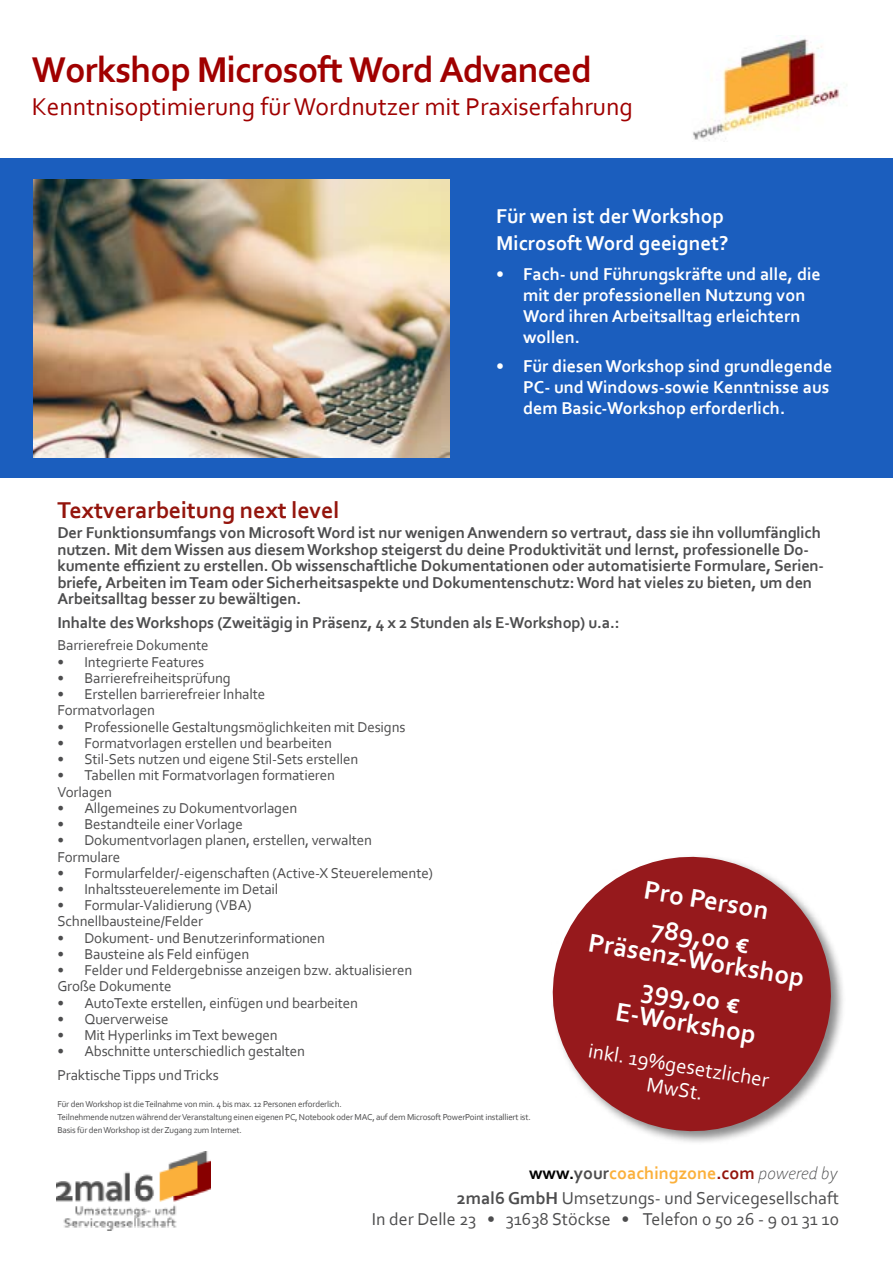
<style>
.page{position:relative;width:893px;height:1263px;background:#fff}
.page>*{position:absolute;margin:0;border:0;box-sizing:border-box;transform-origin:0 0}
.t1{font:700 37.5px "Corbel";letter-spacing:-.025em;color:#a00000}
.t2{font:700 27px/36.8px "Corbel";color:#fff;text-align:center}
.t3{font:25.5px "Corbel";color:#a00000}
.t4{font:700 24px "Corbel";letter-spacing:-.005em;color:#94150d}
.t5{font:700 21px/27px "Corbel";color:#fff}
.t6{font:21px/24px "Corbel";color:#fff;text-align:center}
.t7{font:700 18px/21px "Corbel";color:#fff}
.t8{font:18px/21px "Corbel";color:#4d4d4e;text-align:right}
.t9{font:700 18px "Corbel";color:#fbb03b}
.t10{font:700 16.5px/16.5px "Corbel";letter-spacing:-.01em;color:#4d4d4e}
.t11{font:15px/16.2px "Corbel";letter-spacing:-.01em;color:#4d4d4e}
.t12{font:9px/13.2px "Corbel";letter-spacing:-.02em;color:#4d4d4e}
.s1{color:#000}
.s2{color:#4d4d4e}
.s3{color:#94150d}
.s4{font-weight:300;font-style:italic;color:#4d4d4e}
.s5{font-weight:700}
</style>
<div class="page">
<div style="left:0;top:159px;width:893px;height:319px;background:#1b5ebe"></div>
<img style="left:33px;top:180px;width:417px;height:277px">
<img style="left:693px;top:38px;width:154px;height:103px">
<img style="left:56px;top:1151px;width:154px;height:79px">
<svg style="left:552px;top:856px;width:289px;height:286px;fill:#96191c"></svg>
<h1 class="t1" style="left:32px;top:46px;width:562px">Workshop Microsoft Word Advanced</h1>
<h3 class="t3" style="left:32px;top:91px;width:603px">Kenntnisoptimierung für Wordnutzer mit Praxiserfahrung</h3>
<h3 class="t5" style="left:496px;top:202px;width:234px">Für wen ist der Workshop<br>Microsoft Word geeignet?</h3>
<p class="t7" style="left:523px;top:263px;width:299px;text-indent:-27px">• Fach- und Führungskräfte und alle, die mit der professionellen Nutzung von<br>Word ihren Arbeitsalltag erleichtern wollen.</p>
<p class="t7" style="left:523px;top:355px;width:311px;text-indent:-27px">• Für diesen Workshop sind grundlegende<br>PC- und Windows-sowie Kenntnisse aus dem Basic-Workshop erforderlich.</p>
<h3 class="t4" style="left:57px;top:495px;width:284px">Textverarbeitung next level</h3>
<p class="t10" style="left:57px;top:524px;width:768px">Der Funktionsumfangs von Microsoft Word ist nur wenigen Anwendern so vertraut, dass sie ihn vollumfänglich nutzen. Mit dem Wissen aus diesem Workshop steigerst du deine Produktivität und lernst, professionelle Do&shy;kumente effizient zu erstellen. Ob wissenschaftliche Dokumentationen oder automatisierte Formulare, Serien&shy;briefe, Arbeiten im Team oder Sicherheitsaspekte und Dokumentenschutz: Word hat vieles zu bieten, um den Arbeitsalltag besser zu bewältigen.</p>
<p class="t10" style="left:57px;top:614px;width:564px">Inhalte des Workshops (Zweitägig in Präsenz, 4 x 2 Stunden als E-Workshop) u.a.:</p>
<p class="t11" style="left:57px;top:637px;width:153px">Barrierefreie Dokumente</p>
<p class="t11" style="left:57px;top:653px;width:148px">• Integrierte Features</p>
<p class="t11" style="left:57px;top:669px;width:175px">• Barrierefreiheitsprüfung</p>
<p class="t11" style="left:57px;top:685px;width:209px">• Erstellen barrierefreier Inhalte<br>Formatvorlagen</p>
<p class="t11" style="left:57px;top:718px;width:350px">• Professionelle Gestaltungsmöglichkeiten mit Designs</p>
<p class="t11" style="left:57px;top:734px;width:276px">• Formatvorlagen erstellen und bearbeiten</p>
<p class="t11" style="left:57px;top:750px;width:302px">• Stil-Sets nutzen und eigene Stil-Sets erstellen</p>
<p class="t11" style="left:57px;top:767px;width:279px">• Tabellen mit Formatvorlagen formatieren<br>Vorlagen</p>
<p class="t11" style="left:57px;top:799px;width:241px">• Allgemeines zu Dokumentvorlagen</p>
<p class="t11" style="left:57px;top:815px;width:187px">• Bestandteile einer Vorlage</p>
<p class="t11" style="left:57px;top:832px;width:316px">• Dokumentvorlagen planen, erstellen, verwalten<br>Formulare</p>
<p class="t11" style="left:57px;top:864px;width:377px">• Formularfelder/-eigenschaften (Active-X Steuerelemente)</p>
<p class="t11" style="left:57px;top:880px;width:223px">• Inhaltssteuerelemente im Detail</p>
<p class="t11" style="left:57px;top:897px;width:196px">• Formular-Validierung (VBA)<br>Schnellbausteine/Felder</p>
<p class="t11" style="left:57px;top:929px;width:269px">• Dokument- und Benutzerinformationen</p>
<p class="t11" style="left:57px;top:945px;width:193px">• Bausteine als Feld einfügen</p>
<p class="t11" style="left:57px;top:962px;width:356px">• Felder und Feldergebnisse anzeigen bzw. aktualisieren<br>Große Dokumente</p>
<p class="t11" style="left:57px;top:994px;width:302px">• AutoTexte erstellen, einfügen und bearbeiten</p>
<p class="t11" style="left:57px;top:1010px;width:113px">• Querverweise</p>
<p class="t11" style="left:57px;top:1027px;width:222px">• Mit Hyperlinks im Text bewegen</p>
<p class="t11" style="left:57px;top:1039px;width:249px;line-height:23.7px">• Abschnitte unterschiedlich gestalten<br>Praktische Tipps und Tricks</p>
<p class="t12" style="left:57px;top:1097px;width:475px">Für den Workshop ist die Teilnahme von min. 4 bis max. 12 Personen erforderlich.<br>Teilnehmende nutzen während der Veranstaltung einen eigenen PC, Notebook oder MAC, auf dem Microsoft PowerPoint installiert ist.<br>Basis für den Workshop ist der Zugang zum Internet.</p>
<p class="t9" style="left:529px;top:1161px;width:310px"><span class="s1">www.</span><span class="s2">your</span>coachingzone<span class="s3">.com</span> <span class="s4">powered by</span></p>
<h2 class="t2" style="left:648px;top:870px;width:127px;rotate:10deg">Pro Person<br>789,00 €</h2>
<h2 class="t2" style="left:592px;top:922px;width:220px;rotate:10deg">Präsenz-Workshop<br>399,00 €</h2>
<h2 class="t2" style="left:619px;top:992px;width:144px;rotate:10deg">E-Workshop</h2>
<h3 class="t6" style="left:591px;top:1037px;width:184px;rotate:10deg">inkl. 19%gesetzlicher<br>MwSt.</h3>
<p class="t8" style="left:372px;top:1187px;width:469px"><span class="s5">2mal6 GmbH</span> Umsetzungs- und Servicegesellschaft<br>In der Delle 23 • 31638 Stöckse • Telefon 0 50 26 - 9 01 31 10</p>
</div>
